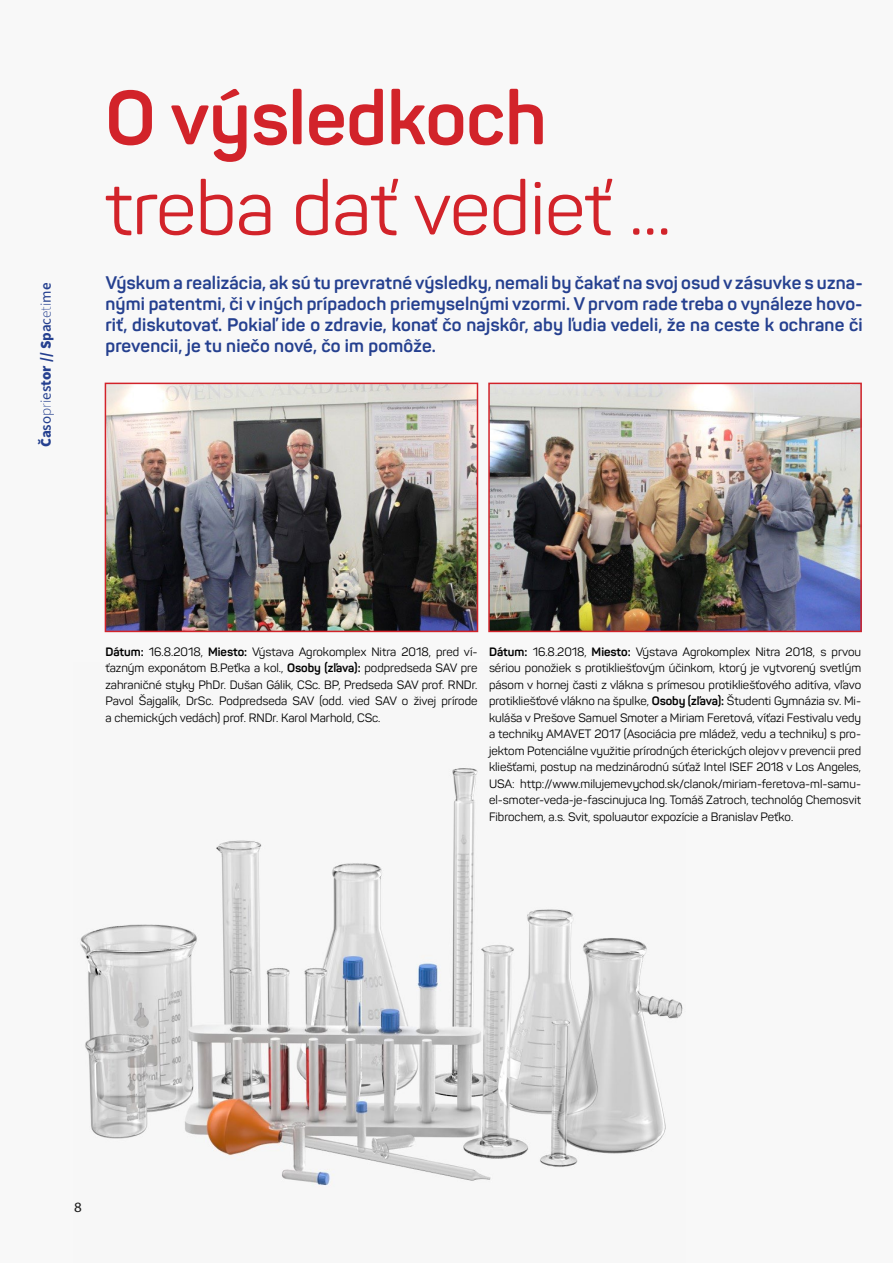
<style>
.page{position:relative;width:893px;height:1263px;background:#f8f8f8}
.page>*{position:absolute;margin:0;border:0;box-sizing:border-box;transform-origin:0 0}
.t1{font:75px "Panton";color:#d2232a}
.t2{font:700 75px "Panton";color:#d2232a}
.t3{font:700 18px/21px "Panton";letter-spacing:.01em;color:#25408f;text-align:justify}
.t4{font:900 15px "Source Sans Pro";color:#25408f}
.t5{font:14.25px "Myriad Pro";color:#1b1b1b;scale:1.05 1}
.t6{font:12px/16.5px "Panton";color:#000;text-align:justify}
.s1{font-weight:700}
.s2{font-weight:600}
.s3{font-weight:400}
.s4{font-weight:300}
.s5{font-weight:200}
</style>
<div class="page">
<img style="left:80px;top:768px;width:603px;height:418px">
<img style="left:108px;top:386px;width:367px;height:243px">
<div style="left:105px;top:383px;width:373px;height:249px;border:2px solid #d2232a"></div>
<img style="left:491px;top:386px;width:368px;height:243px">
<div style="left:488px;top:383px;width:374px;height:249px;border:2px solid #d2232a"></div>
<p class="t4" style="left:36px;top:447px;width:166px;rotate:-90deg">Č<span class="s1">a</span><span class="s2">s</span><span class="s3">o</span><span class="s4">p</span><span class="s5">r</span><span class="s4">i</span><span class="s3">e</span><span class="s2">s</span><span class="s1">t</span>or // S<span class="s1">p</span><span class="s2">a</span><span class="s3">c</span><span class="s4">e</span><span class="s5">t</span><span class="s4">i</span><span class="s3">m</span><span class="s2">e</span></p>
<h1 class="t2" style="left:105px;top:71px;width:443px">O výsledkoch</h1>
<h1 class="t1" style="left:105px;top:162px;width:567px">treba dať vedieť ...</h1>
<p class="t3" style="left:105px;top:272px;width:759px">Výskum a realizácia, ak sú tu prevratné výsledky, nemali by čakať na svoj osud v zásuvke s uzna&shy;nými patentmi, či v iných prípadoch priemyselnými vzormi. V prvom rade treba o vynáleze hovo&shy;riť, diskutovať. Pokiaľ ide o zdravie, konať čo najskôr, aby ľudia vedeli, že na ceste k ochrane či prevencii, je tu niečo nové, čo im pomôže.</p>
<p class="t6" style="left:105px;top:643px;width:374px"><span class="s1">Dátum:</span> 16.8.2018, <span class="s1">Miesto:</span> Výstava Agrokomplex Nitra 2018, pred ví&shy;ťazným exponátom B.Peťka a kol., <span class="s1">Osoby (zľava):</span> podpredseda SAV pre zahraničné styky PhDr. Dušan Gálik, CSc. BP, Predseda SAV prof. RNDr.<br>Pavol Šajgalík, DrSc. Podpredseda SAV (odd. vied SAV o živej prírode a chemických vedách) prof. RNDr. Karol Marhold, CSc.</p>
<p class="t6" style="left:489px;top:643px;width:374px"><span class="s1">Dátum:</span> 16.8.2018, <span class="s1">Miesto:</span> Výstava Agrokomplex Nitra 2018, s prvou sériou ponožiek s protikliešťovým účinkom, ktorý je vytvorený svetlým pásom v hornej časti z vlákna s prímesou protikliešťového aditíva, vľavo protikliešťové vlákno na špulke, <span class="s1">Osoby (zľava):</span> Študenti Gymnázia sv. Mi&shy;kuláša v Prešove Samuel Smoter a Miriam Feretová, víťazi Festivalu vedy a techniky AMAVET 2017 (Asociácia pre mládež, vedu a techniku) s pro&shy;jektom Potenciálne využitie prírodných éterických olejov v prevencii pred kliešťami, postup na medzinárodnú súťaž Intel ISEF 2018 v Los Angeles, USA: http://www.milujemevychod.sk/clanok/miriam-feretova-ml-samu&shy;el-smoter-veda-je-fascinujuca Ing. Tomáš Zatroch, technológ Chemosvit Fibrochem, a.s. Svit, spoluautor expozície a Branislav Peťko.</p>
<p class="t5" style="left:74px;top:1198px;width:9px">8</p>
</div>
